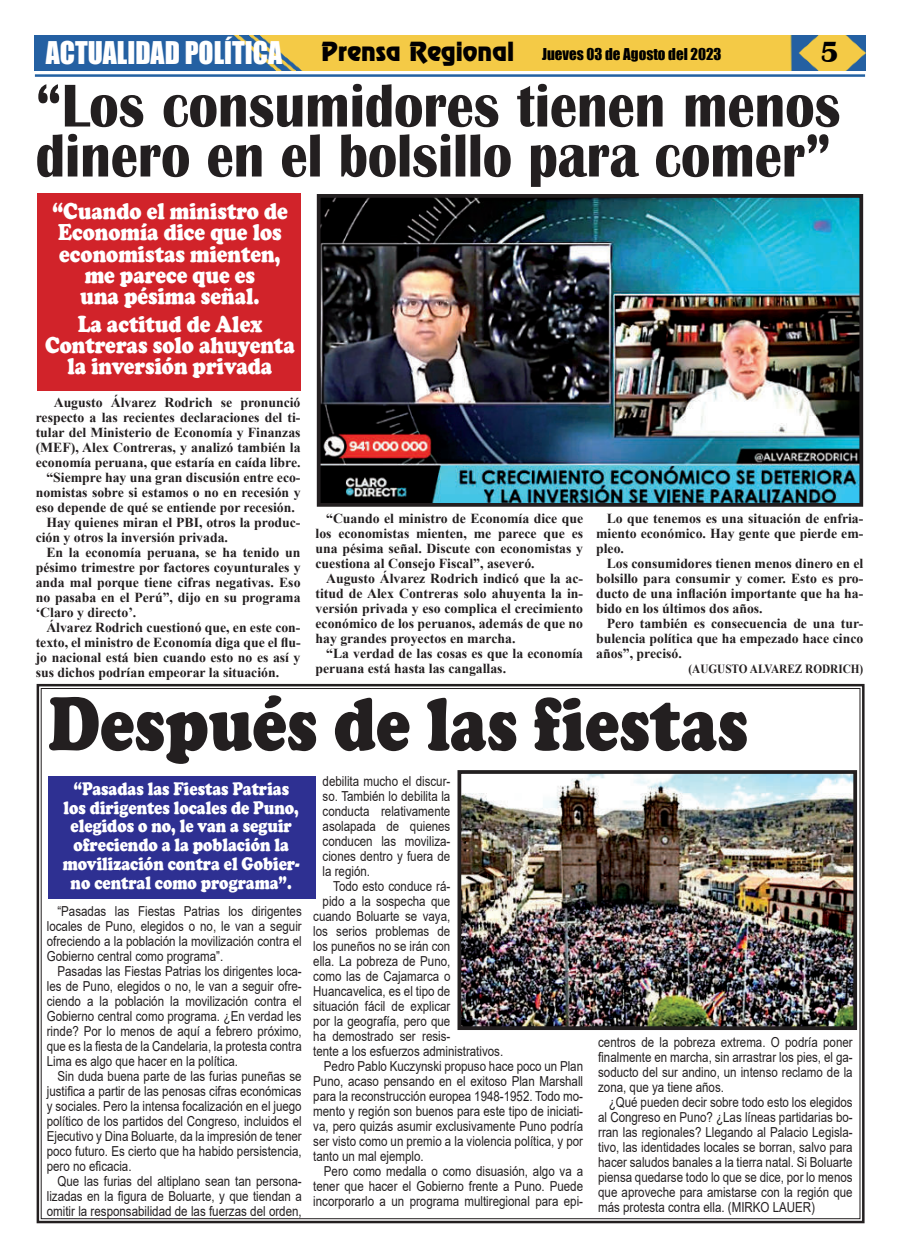
<style>
.page{position:relative;width:900px;height:1258px;background:#fff}
.page>*{position:absolute;margin:0;border:0;box-sizing:border-box;transform-origin:0 0}
.t1{font:900 78.38px "Cooper";color:#231f20;scale:.83 1}
.t2{font:700 62.5px/50px "Britannic";color:#231f20;scale:.87 1}
.t3{font:700 30px "Britannic";color:#020000}
.t4{font:28.75px "Impact";color:#fff;scale:.96 1}
.t5{font:900 23.75px/21.2px "Cooper";color:#fff;text-align:center;scale:.85 1}
.t6{font:900 18.75px/18.8px "Cooper";color:#fff;text-align:center;scale:.83 1}
.t7{font:15px "Impact";color:#000}
.t8{font:13.75px/15px "Arial";color:#231f20;text-align:justify;scale:.84 1}
.t9{font:700 13.75px/15px "Times New Roman";color:#231f20;text-align:justify}
.t10{font:700 12.5px "Times New Roman";color:#231f20;scale:.9 1}
.s1{font-family:"Renfrew Normal";font-size:23.75px;color:#020000}
</style>
<div class="page">
<svg style="left:36px;top:683px;width:829px;height:541px"></svg>
<hr style="left:35px;top:74px;width:830px;height:3px;background:#2361a2">
<img style="left:35px;top:35px;width:830px;height:36px">
<img style="left:322px;top:199px;width:536px;height:303px">
<div style="left:317px;top:194px;width:546px;height:313px;border:4px solid #231f20"></div>
<div style="left:37px;top:193px;width:264px;height:198px;background:#d1232a"></div>
<div style="left:48px;top:776px;width:268px;height:123px;background:#2e3092"></div>
<img style="left:463px;top:775px;width:389px;height:250px">
<div style="left:458px;top:770px;width:399px;height:260px;border:4px solid #231f20"></div>
<h3 class="t4" style="left:46px;top:39px;width:248px">ACTUALIDAD POLÍTICA</h3>
<p class="t7" style="left:321px;top:47px;width:402px"><span class="s1">Prensa Regional</span> Jueves 03 de Agosto del 2023</p>
<h3 class="t3" style="left:821px;top:37px;width:20px">5</h3>
<h2 class="t2" style="left:36px;top:81px;width:926px">“Los consumidores tienen menos dinero en el bolsillo para comer”</h2>
<h3 class="t5" style="left:52px;top:202px;width:279px">“Cuando el ministro de<br>Economía dice que los economistas mienten, me parece que es<br>una pésima señal.</h3>
<h3 class="t5" style="left:45px;top:315px;width:295px">La actitud de Alex<br>Contreras solo ahuyenta la inversión privada</h3>
<p class="t9" style="left:54px;top:396px;width:248px">Augusto Álvarez Rodrich se pronunció</p>
<p class="t9" style="left:36px;top:411px;width:266px">respecto a las recientes declaraciones del ti-</p>
<p class="t9" style="left:36px;top:426px;width:266px">tular del Ministerio de Economía y Finanzas</p>
<p class="t9" style="left:36px;top:441px;width:266px">(MEF), Alex Contreras, y analizó también la</p>
<p class="t9" style="left:36px;top:456px;width:266px">economía peruana, que estaría en caída libre.</p>
<p class="t9" style="left:46px;top:471px;width:256px">“Siempre hay una gran discusión entre eco-</p>
<p class="t9" style="left:36px;top:486px;width:266px">nomistas sobre si estamos o no en recesión y</p>
<p class="t9" style="left:36px;top:501px;width:261px">eso depende de qué se entiende por recesión.</p>
<p class="t9" style="left:46px;top:516px;width:256px">Hay quienes miran el PBI, otros la produc-</p>
<p class="t9" style="left:36px;top:531px;width:194px">ción y otros la inversión privada.</p>
<p class="t9" style="left:46px;top:546px;width:256px">En la economía peruana, se ha tenido un</p>
<p class="t9" style="left:36px;top:561px;width:266px">pésimo trimestre por factores coyunturales y</p>
<p class="t9" style="left:36px;top:576px;width:266px">anda mal porque tiene cifras negativas. Eso</p>
<p class="t9" style="left:36px;top:591px;width:266px">no pasaba en el Perú”, dijo en su programa</p>
<p class="t9" style="left:36px;top:606px;width:102px">‘Claro y directo’.</p>
<p class="t9" style="left:46px;top:621px;width:256px">Álvarez Rodrich cuestionó que, en este con-</p>
<p class="t9" style="left:36px;top:635px;width:266px">texto, el ministro de Economía diga que el flu-</p>
<p class="t9" style="left:36px;top:651px;width:266px">jo nacional está bien cuando esto no es así y</p>
<p class="t9" style="left:36px;top:666px;width:245px">sus dichos podrían empeorar la situación.</p>
<p class="t9" style="left:316px;top:512px;width:269px;text-indent:11px">“Cuando el ministro de Economía dice que los economistas mienten, me parece que es una pésima señal. Discute con economistas y cuestiona al Consejo Fiscal”, aseveró.</p>
<p class="t9" style="left:316px;top:572px;width:269px;text-indent:11px">Augusto Álvarez Rodrich indicó que la ac&shy;titud de Alex Contreras solo ahuyenta la in&shy;versión privada y eso complica el crecimiento económico de los peruanos, además de que no hay grandes proyectos en marcha.</p>
<p class="t9" style="left:316px;top:647px;width:269px;text-indent:11px">“La verdad de las cosas es que la economía peruana está hasta las cangallas.</p>
<p class="t9" style="left:596px;top:512px;width:269px;text-indent:11px">Lo que tenemos es una situación de enfria&shy;miento económico. Hay gente que pierde em&shy;pleo.</p>
<p class="t9" style="left:596px;top:557px;width:269px;text-indent:11px">Los consumidores tienen menos dinero en el bolsillo para consumir y comer. Esto es pro&shy;ducto de una inflación importante que ha ha&shy;bido en los últimos dos años.</p>
<p class="t9" style="left:596px;top:617px;width:269px;text-indent:11px">Pero también es consecuencia de una tur&shy;bulencia política que ha empezado hace cinco años”, precisó.</p>
<p class="t10" style="left:689px;top:665px;width:196px">(AUGUSTO ALVAREZ RODRICH)</p>
<h1 class="t1" style="left:48px;top:695px;width:845px">Después de las fiestas</h1>
<h3 class="t6" style="left:63px;top:781px;width:286px">“Pasadas las Fiestas Patrias los dirigentes locales de Puno, elegidos o no, le van a seguir ofreciendo a la población la movilización contra el Gobier&shy;no central como programa”.</h3>
<p class="t8" style="left:47px;top:905px;width:305px;text-indent:11px">“Pasadas las Fiestas Patrias los dirigentes locales de Puno, elegidos o no, le van a seguir ofreciendo a la población la movilización contra el Gobierno central como programa”.</p>
<p class="t8" style="left:47px;top:965px;width:305px;text-indent:11px">Pasadas las Fiestas Patrias los dirigentes loca&shy;les de Puno, elegidos o no, le van a seguir ofre&shy;ciendo a la población la movilización contra el Gobierno central como programa. ¿En verdad les rinde? Por lo menos de aquí a febrero próximo, que es la fiesta de la Candelaria, la protesta contra Lima es algo que hacer en la política.</p>
<p class="t8" style="left:47px;top:1070px;width:305px;text-indent:11px">Sin duda buena parte de las furias puneñas se justifica a partir de las penosas cifras económicas y sociales. Pero la intensa focalización en el juego político de los partidos del Congreso, incluidos el Ejecutivo y Dina Boluarte, da la impresión de tener poco futuro. Es cierto que ha habido persistencia, pero no eficacia.</p>
<p class="t8" style="left:47px;top:1175px;width:305px;text-indent:11px">Que las furias del altiplano sean tan persona&shy;lizadas en la figura de Boluarte, y que tiendan a omitir la responsabilidad de las fuerzas del orden,</p>
<p class="t8" style="left:323px;top:775px;width:154px">debilita mucho el discur&shy;so. También lo debilita la conducta relativamente asolapada de quienes conducen las moviliza&shy;ciones dentro y fuera de la región.</p>
<p class="t8" style="left:333px;top:880px;width:141px">Todo esto conduce rá-</p>
<p class="t8" style="left:323px;top:895px;width:154px">pido a la sospecha que</p>
<p class="t8" style="left:313px;top:910px;width:165px">cuando Boluarte se vaya,</p>
<p class="t8" style="left:313px;top:925px;width:165px">los serios problemas de</p>
<p class="t8" style="left:313px;top:940px;width:165px">los puneños no se irán con</p>
<p class="t8" style="left:313px;top:955px;width:165px">ella. La pobreza de Puno,</p>
<p class="t8" style="left:313px;top:969px;width:165px">como las de Cajamarca o</p>
<p class="t8" style="left:313px;top:985px;width:165px">Huancavelica, es el tipo de</p>
<p class="t8" style="left:313px;top:1000px;width:165px">situación fácil de explicar</p>
<p class="t8" style="left:313px;top:1015px;width:165px">por la geografía, pero que</p>
<p class="t8" style="left:313px;top:1030px;width:165px">ha demostrado ser resis-</p>
<p class="t8" style="left:313px;top:1045px;width:228px">tente a los esfuerzos administrativos.</p>
<p class="t8" style="left:324px;top:1060px;width:310px">Pedro Pablo Kuczynski propuso hace poco un Plan</p>
<p class="t8" style="left:313px;top:1075px;width:323px">Puno, acaso pensando en el exitoso Plan Marshall</p>
<p class="t8" style="left:313px;top:1090px;width:323px">para la reconstrucción europea 1948-1952. Todo mo-</p>
<p class="t8" style="left:313px;top:1105px;width:323px">mento y región son buenos para este tipo de iniciati-</p>
<p class="t8" style="left:313px;top:1120px;width:323px">va, pero quizás asumir exclusivamente Puno podría</p>
<p class="t8" style="left:313px;top:1135px;width:323px">ser visto como un premio a la violencia política, y por</p>
<p class="t8" style="left:313px;top:1150px;width:133px">tanto un mal ejemplo.</p>
<p class="t8" style="left:324px;top:1165px;width:310px">Pero como medalla o como disuasión, algo va a</p>
<p class="t8" style="left:313px;top:1180px;width:323px">tener que hacer el Gobierno frente a Puno. Puede</p>
<p class="t8" style="left:313px;top:1195px;width:323px">incorporarlo a un programa multiregional para epi-</p>
<p class="t8" style="left:598px;top:1036px;width:305px">centros de la pobreza extrema. O podría poner finalmente en marcha, sin arrastrar los pies, el ga&shy;soducto del sur andino, un intenso reclamo de la zona, que ya tiene años.</p>
<p class="t8" style="left:598px;top:1096px;width:305px;text-indent:11px">¿Qué pueden decir sobre todo esto los elegidos al Congreso en Puno? ¿Las líneas partidarias bo&shy;rran las regionales? Llegando al Palacio Legisla&shy;tivo, las identidades locales se borran, salvo para hacer saludos banales a la tierra natal. Si Boluarte piensa quedarse todo lo que se dice, por lo menos que aproveche para amistarse con la región que más protesta contra ella. (MIRKO LAUER)</p>
</div>
